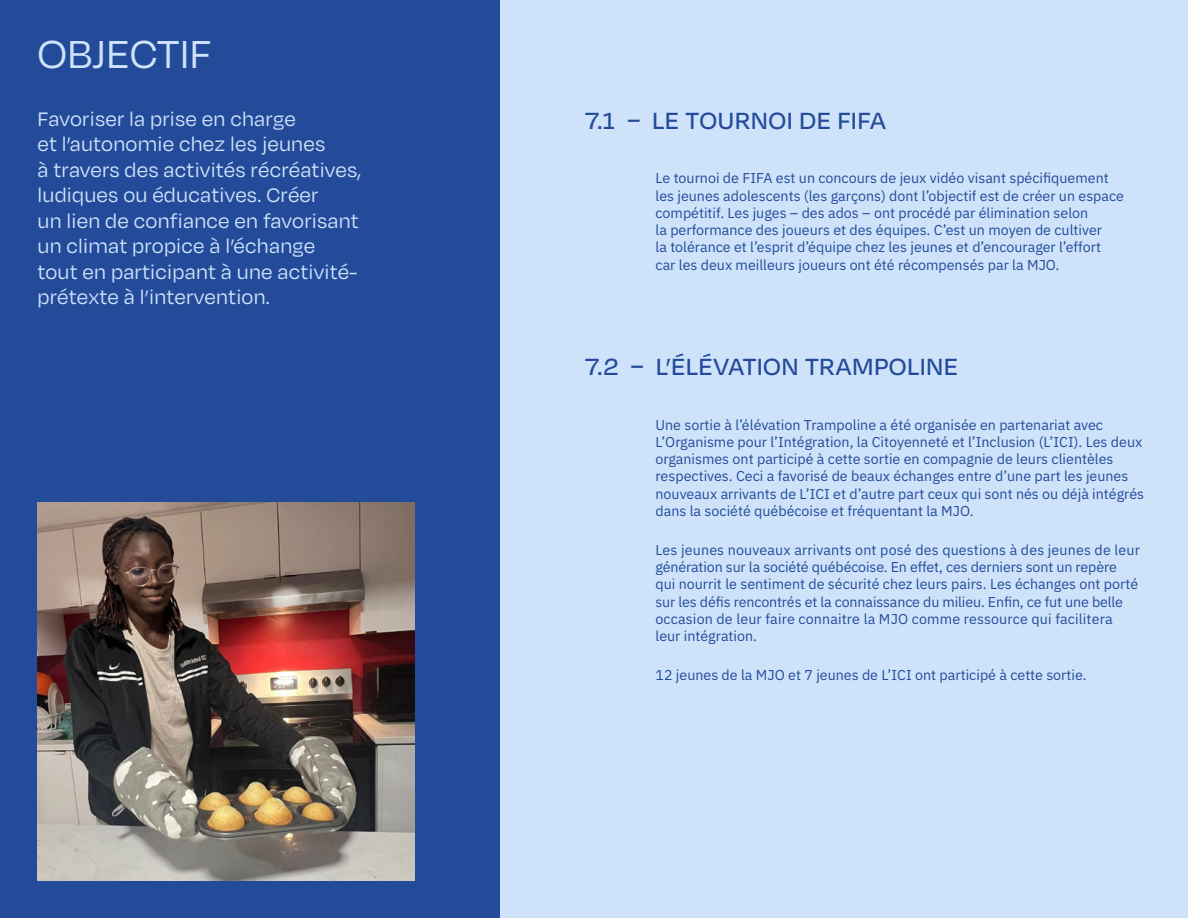
<style>
.page{position:relative;width:1188px;height:918px;background:#cee3fa}
.page>*{position:absolute;margin:0;border:0;box-sizing:border-box;transform-origin:0 0}
.t1{font:45px "Degular";color:#cee3fa}
.t2{font:500 27px "Degular";letter-spacing:.015em;color:#244a9a}
.t3{font:22.5px/25.5px "Degular";letter-spacing:.01em;color:#cee3fa}
.Texte_Courant{font:14.25px/17.2px "IBM Plex Sans";color:#244a9a}
</style>
<div class="page">
<div style="left:0;top:0;width:500px;height:918px;background:#244a9a"></div>
<img style="left:38px;top:502px;width:376px;height:378px">
<p class="t1" style="left:38px;top:27px;width:176px">OBJECTIF</p>
<p class="t3" style="left:38px;top:105px;width:325px">Favoriser la prise en charge<br>et l’autonomie chez les jeunes<br>à travers des activités récréatives, ludiques ou éducatives. Créer<br>un lien de confiance en favorisant un climat propice à l’échange<br>tout en participant à une activité&shy;prétexte à l’intervention.</p>
<p class="t2" style="left:585px;top:104px;width:302px">7.1 – LE TOURNOI DE FIFA</p>
<p class="Texte_Courant" style="left:656px;top:169px;width:470px">Le tournoi de FIFA est un concours de jeux vidéo visant spécifiquement les jeunes adolescents (les garçons) dont l’objectif est de créer un espace compétitif. Les juges – des ados – ont procédé par élimination selon<br>la performance des joueurs et des équipes. C’est un moyen de cultiver<br>la tolérance et l’esprit d’équipe chez les jeunes et d’encourager l’effort car les deux meilleurs joueurs ont été récompensés par la MJO.</p>
<p class="t2" style="left:585px;top:350px;width:375px">7.2 – L’ÉLÉVATION TRAMPOLINE</p>
<p class="Texte_Courant" style="left:656px;top:415px;width:490px">Une sortie à l’élévation Trampoline a été organisée en partenariat avec L’Organisme pour l’Intégration, la Citoyenneté et l’Inclusion (L’ICI). Les deux organismes ont participé à cette sortie en compagnie de leurs clientèles respectives. Ceci a favorisé de beaux échanges entre d’une part les jeunes nouveaux arrivants de L’ICI et d’autre part ceux qui sont nés ou déjà intégrés dans la société québécoise et fréquentant la MJO.</p>
<p class="Texte_Courant" style="left:656px;top:540px;width:486px">Les jeunes nouveaux arrivants ont posé des questions à des jeunes de leur génération sur la société québécoise. En effet, ces derniers sont un repère qui nourrit le sentiment de sécurité chez leurs pairs. Les échanges ont porté sur les défis rencontrés et la connaissance du milieu. Enfin, ce fut une belle occasion de leur faire connaitre la MJO comme ressource qui facilitera leur intégration.</p>
<p class="Texte_Courant" style="left:656px;top:665px;width:433px">12 jeunes de la MJO et 7 jeunes de L’ICI ont participé à cette sortie.</p>
</div>
